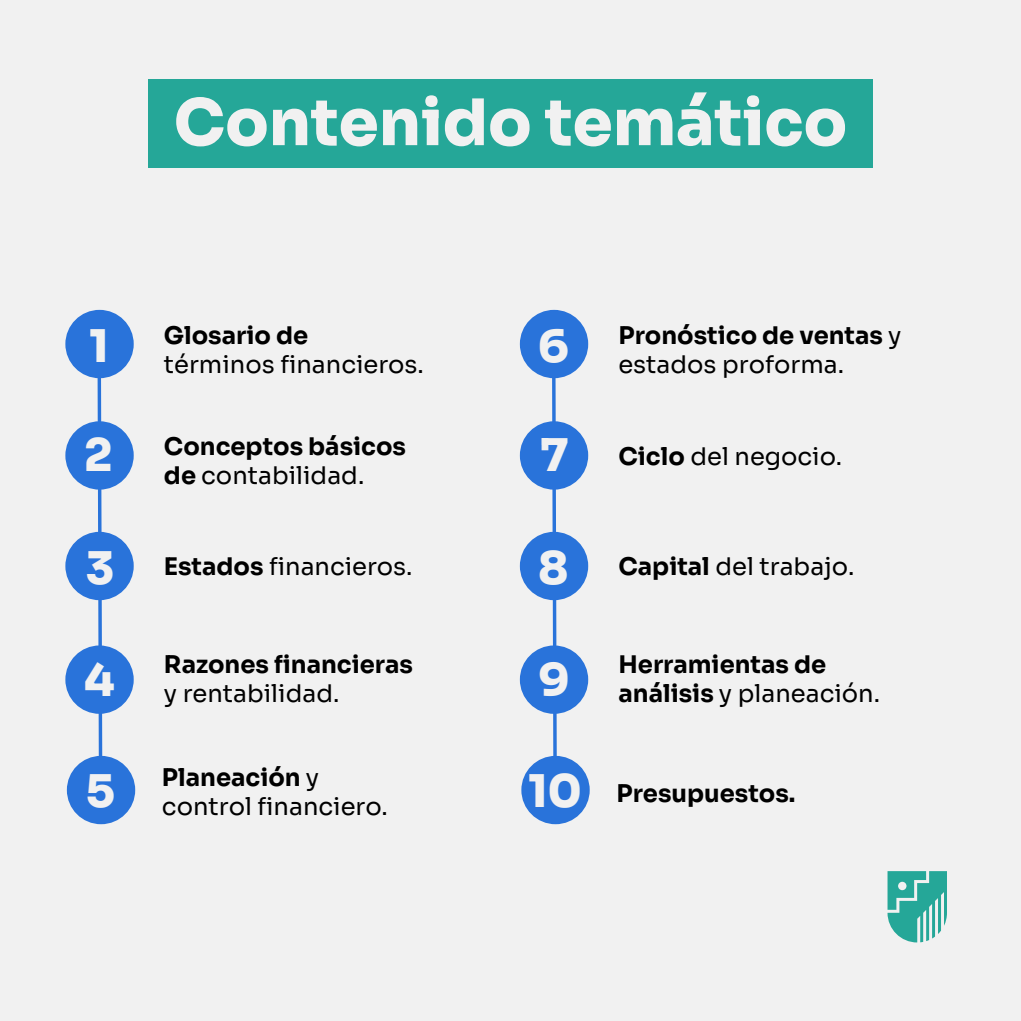
<style>
.page{position:relative;width:1021px;height:1021px;background:#fff}
.page>*{position:absolute;margin:0;border:0;box-sizing:border-box;transform-origin:0 0}
.t1{font:800 45px "Sora";color:#f1f1f1}
.t2{font:700 24.2px/29px "Sora";color:#000}
.t3{font:24.2px/29px "Sora";color:#000}
.s1{font-weight:400}
.s2{font-weight:700}
</style>
<div class="page">
<div style="left:0;top:0;width:1020px;height:1020px;background:#f1f1f1"></div>
<div style="left:148px;top:80px;width:725px;height:88px;background:#25a798"></div>
<svg style="left:176px;top:92px;width:669px;height:54px"></svg>
<svg style="left:96px;top:378px;width:8px;height:447px"></svg>
<div style="left:65px;top:532px;width:69px;height:68px;background:#2973da;border-radius:50%"></div>
<div style="left:65px;top:645px;width:69px;height:68px;background:#2973da;border-radius:50%"></div>
<div style="left:65px;top:310px;width:69px;height:68px;background:#2973da;border-radius:50%"></div>
<div style="left:67px;top:755px;width:68px;height:69px;background:#2973da;border-radius:50%"></div>
<div style="left:65px;top:421px;width:69px;height:68px;background:#2973da;border-radius:50%"></div>
<svg style="left:550px;top:378px;width:8px;height:447px"></svg>
<div style="left:520px;top:532px;width:68px;height:68px;background:#2973da;border-radius:50%"></div>
<div style="left:520px;top:645px;width:68px;height:68px;background:#2973da;border-radius:50%"></div>
<div style="left:520px;top:310px;width:68px;height:68px;background:#2973da;border-radius:50%"></div>
<div style="left:521px;top:755px;width:68px;height:69px;background:#2973da;border-radius:50%"></div>
<div style="left:520px;top:421px;width:68px;height:68px;background:#2973da;border-radius:50%"></div>
<svg style="left:887px;top:871px;width:60px;height:71px"></svg>
<h1 class="t1" style="left:89px;top:308px;width:21px">1</h1>
<p class="t2" style="left:164px;top:318px;width:146px">Glosario de</p>
<p class="t3" style="left:164px;top:347px;width:261px">términos financieros.</p>
<h1 class="t1" style="left:538px;top:308px;width:33px">6</h1>
<p class="t2" style="left:618px;top:318px;width:284px">Pronóstico de ventas <span class="s1">y estados proforma.</span></p>
<h1 class="t1" style="left:84px;top:417px;width:30px">2</h1>
<p class="t2" style="left:164px;top:429px;width:243px">Conceptos básicos de <span class="s1">contabilidad.</span></p>
<h1 class="t1" style="left:540px;top:417px;width:29px">7</h1>
<p class="t3" style="left:618px;top:439px;width:225px"><span class="s2">Ciclo</span> del negocio.</p>
<h1 class="t1" style="left:86px;top:529px;width:30px">3</h1>
<p class="t3" style="left:164px;top:549px;width:250px"><span class="s2">Estados</span> financieros.</p>
<h1 class="t1" style="left:538px;top:529px;width:32px">8</h1>
<p class="t3" style="left:618px;top:549px;width:237px"><span class="s2">Capital</span> del trabajo.</p>
<h1 class="t1" style="left:84px;top:642px;width:32px">4</h1>
<p class="t2" style="left:164px;top:648px;width:250px">Razones financieras</p>
<p class="t3" style="left:164px;top:677px;width:177px">y rentabilidad.</p>
<h1 class="t1" style="left:538px;top:642px;width:33px">9</h1>
<p class="t2" style="left:618px;top:648px;width:263px">Herramientas de análisis <span class="s1">y planeación.</span></p>
<h1 class="t1" style="left:86px;top:753px;width:31px">5</h1>
<p class="t3" style="left:162px;top:760px;width:227px"><span class="s2">Planeación</span> y control financiero.</p>
<h1 class="t1" style="left:528px;top:753px;width:55px">10</h1>
<p class="t2" style="left:616px;top:776px;width:180px">Presupuestos.</p>
</div>
